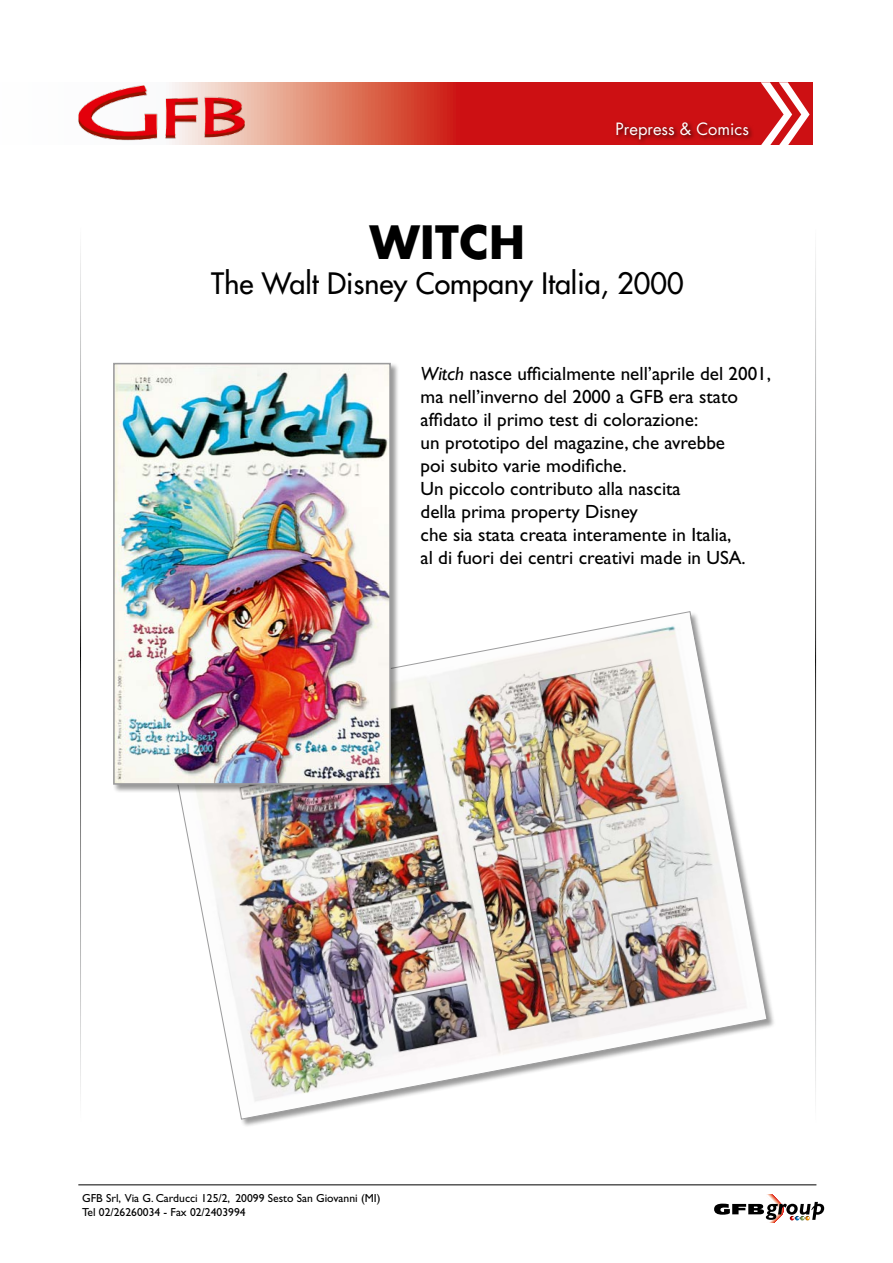
<style>
.page{position:relative;width:893px;height:1263px;background:#fff}
.page>*{position:absolute;margin:0;border:0;box-sizing:border-box;transform-origin:0 0}
.t1{font:700 44.7px "Futura";letter-spacing:.01em;color:#000}
.t2{font:500 28.8px "Futura Std";color:#000}
.t3{font:19.2px/23px "Gill Sans";color:#000}
.t4{font:16.5px "Futura";color:#fff}
.t5{font:11.7px/14px "Gill Sans";color:#000}
.s1{font-style:italic}
</style>
<div class="page">
<img style="left:179px;top:611px;width:589px;height:509px">
<div style="left:113px;top:362px;width:286px;height:431px;background:#000;opacity:.4"></div>
<img style="left:116px;top:366px;width:272px;height:416px">
<div style="left:113px;top:363px;width:278px;height:422px;border:2px solid #9c9c9d"></div>
<hr style="left:78px;top:1184px;width:738px;height:1px;background:#000">
<svg style="left:714px;top:1194px;width:110px;height:28px"></svg>
<svg style="left:257px;top:83px;width:555px;height:62px"></svg>
<img style="left:78px;top:82px;width:179px;height:63px">
<div style="left:615px;top:120px;width:140px;height:25px;background:#000;opacity:.7"></div>
<svg style="left:761px;top:82px;width:49px;height:63px"></svg>
<p class="t4" style="left:616px;top:117px;width:135px">Prepress &amp; Comics</p>
<h1 class="t1" style="left:370px;top:211px;width:157px">WITCH</h1>
<h2 class="t2" style="left:211px;top:266px;width:474px">The Walt Disney Company Italia, 2000</h2>
<p class="t3" style="left:421px;top:362px;width:352px"><span class="s1">Witch</span> nasce ufficialmente nell’aprile del 2001, ma nell’inverno del 2000 a GFB era stato affidato il primo test di colorazione:<br>un prototipo del magazine, che avrebbe<br>poi subito varie modifiche.<br>Un piccolo contributo alla nascita<br>della prima property Disney<br>che sia stata creata interamente in Italia,<br>al di fuori dei centri creativi made in USA.</p>
<p class="t5" style="left:82px;top:1191px;width:300px">GFB Srl, Via G. Carducci 125/2, 20099 Sesto San Giovanni (MI)<br>Tel 02/26260034 - Fax 02/2403994</p>
</div>
